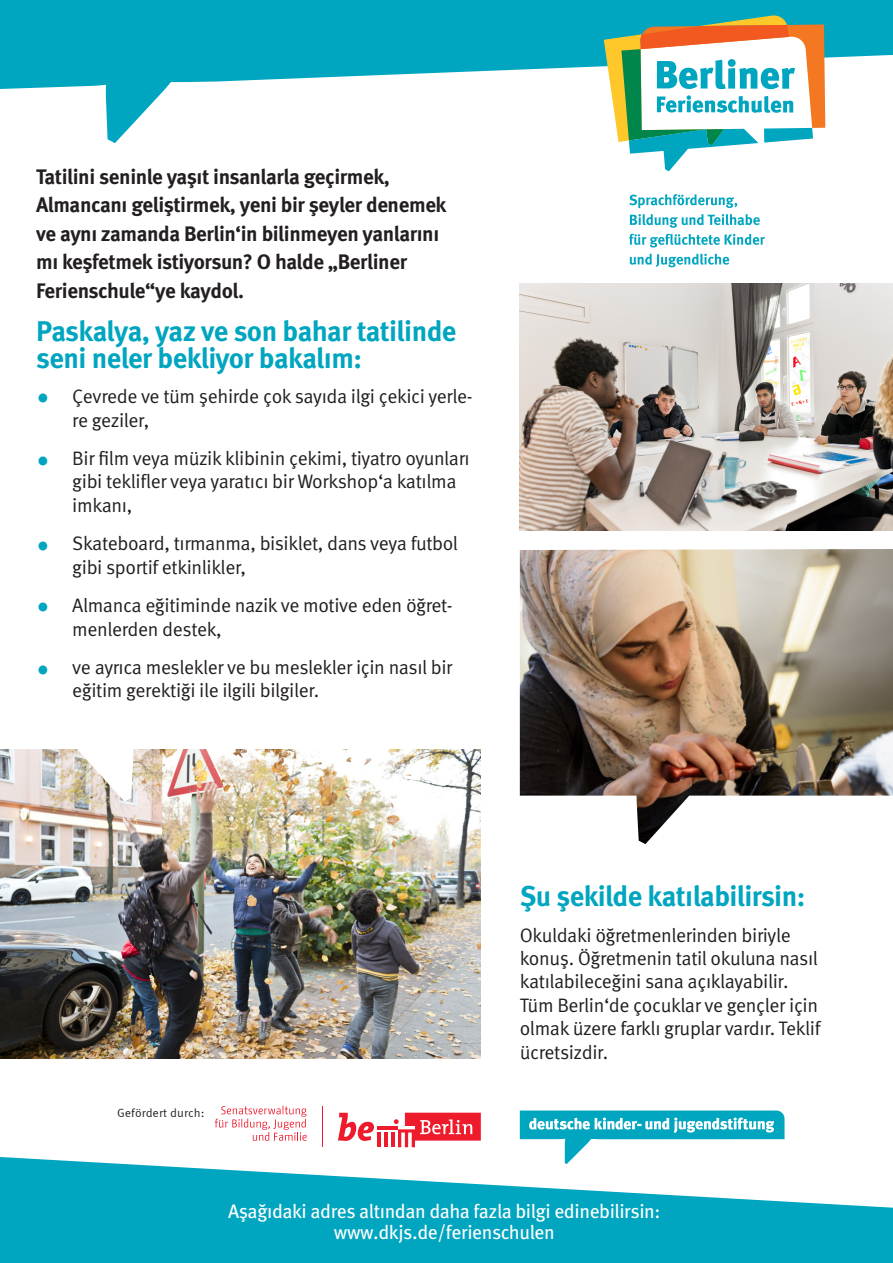
<style>
.page{position:relative;width:893px;height:1263px;background:#fff}
.page>*{position:absolute;margin:0;border:0;box-sizing:border-box;transform-origin:0 0}
.t1{font:30px "Wingdings";color:#00a5c0}
.t2{font:700 28.5px/27px "Meta Pro";letter-spacing:-.02em;color:#00a5c0}
.t3{font:700 21px/28.5px "Meta Pro";letter-spacing:-.02em;color:#231f20}
.t4{font:19.5px/23.4px "Meta Pro";letter-spacing:-.02em;color:#231f20}
.t5{font:19.5px "Meta Pro";letter-spacing:-.02em;color:#fff}
.t6{font:12px "Meta Correspondence";color:#231f20}
</style>
<div class="page">
<svg style="left:0;top:1157px;width:893px;height:106px;fill:#00a5c0"></svg>
<svg style="left:0;top:0;width:893px;height:143px;fill:#00a5c0"></svg>
<svg style="left:338px;top:1113px;width:36px;height:28px"></svg>
<hr style="left:377px;top:1132px;width:4px;height:15px;background:#ee1b2d">
<hr style="left:384px;top:1132px;width:4px;height:15px;background:#ee1b2d">
<hr style="left:391px;top:1132px;width:3px;height:15px;background:#ee1b2d">
<hr style="left:377px;top:1126px;width:21px;height:3px;background:#ee1b2d">
<svg style="left:394px;top:1113px;width:87px;height:34px"></svg>
<hr style="left:322px;top:1107px;width:1px;height:40px;background:#ee1b2d">
<svg style="left:215px;top:1105px;width:92px;height:36px"></svg>
<svg style="left:520px;top:1110px;width:264px;height:54px"></svg>
<img style="left:0;top:749px;width:481px;height:309px">
<svg style="left:74px;top:749px;width:60px;height:52px"></svg>
<img style="left:520px;top:284px;width:373px;height:246px">
<img style="left:520px;top:549px;width:373px;height:295px">
<svg style="left:604px;top:15px;width:221px;height:156px"></svg>
<svg style="left:629px;top:194px;width:108px;height:14px"></svg>
<svg style="left:630px;top:214px;width:130px;height:14px"></svg>
<svg style="left:629px;top:234px;width:136px;height:14px"></svg>
<svg style="left:630px;top:254px;width:99px;height:13px"></svg>
<p class="t3" style="left:36px;top:163px;width:412px">Tatilini seninle yaşıt insanlarla geçirmek, Almancanı geliştirmek, yeni bir şeyler denemek ve aynı zamanda Berlin‘in bilinmeyen yanlarını mı keşfetmek istiyorsun? O halde „Berliner Ferienschule“ye kaydol.</p>
<p class="t2" style="left:36px;top:318px;width:422px">Paskalya, yaz ve son bahar tatilinde seni neler bekliyor bakalım:</p>
<p class="t1" style="left:36px;top:382px;width:15px">•</p>
<p class="t1" style="left:36px;top:445px;width:15px">•</p>
<p class="t1" style="left:36px;top:530px;width:15px">•</p>
<p class="t1" style="left:36px;top:591px;width:15px">•</p>
<p class="t1" style="left:36px;top:654px;width:15px">•</p>
<p class="t4" style="left:72px;top:385px;width:402px">Çevrede ve tüm şehirde çok sayıda ilgi çekici yerle&shy;re geziler,</p>
<p class="t4" style="left:72px;top:447px;width:399px">Bir film veya müzik klibinin çekimi, tiyatro oyunları gibi teklifler veya yaratıcı bir Workshop‘a katılma imkanı,</p>
<p class="t4" style="left:72px;top:532px;width:387px">Skateboard, tırmanma, bisiklet, dans veya futbol gibi sportif etkinlikler,</p>
<p class="t4" style="left:72px;top:594px;width:382px">Almanca eğitiminde nazik ve motive eden öğret&shy;menlerden destek,</p>
<p class="t4" style="left:72px;top:656px;width:382px">ve ayrıca meslekler ve bu meslekler için nasıl bir eğitim gerektiği ile ilgili bilgiler.</p>
<p class="t6" style="left:117px;top:1106px;width:89px">Gefördert durch:</p>
<p class="t2" style="left:520px;top:883px;width:287px">Şu şekilde katılabilirsin:</p>
<p class="t4" style="left:520px;top:924px;width:302px">Okuldaki öğretmenlerinden biriyle konuş. Öğretmenin tatil okuluna nasıl katılabileceğini sana açıklayabilir.<br>Tüm Berlin‘de çocuklar ve gençler için olmak üzere farklı gruplar vardır. Teklif ücretsizdir.</p>
<p class="t5" style="left:228px;top:1199px;width:434px">Aşağıdaki adres altından daha fazla bilgi edinebilirsin:</p>
<p class="t5" style="left:334px;top:1220px;width:222px">www.dkjs.de/ferienschulen</p>
</div>
